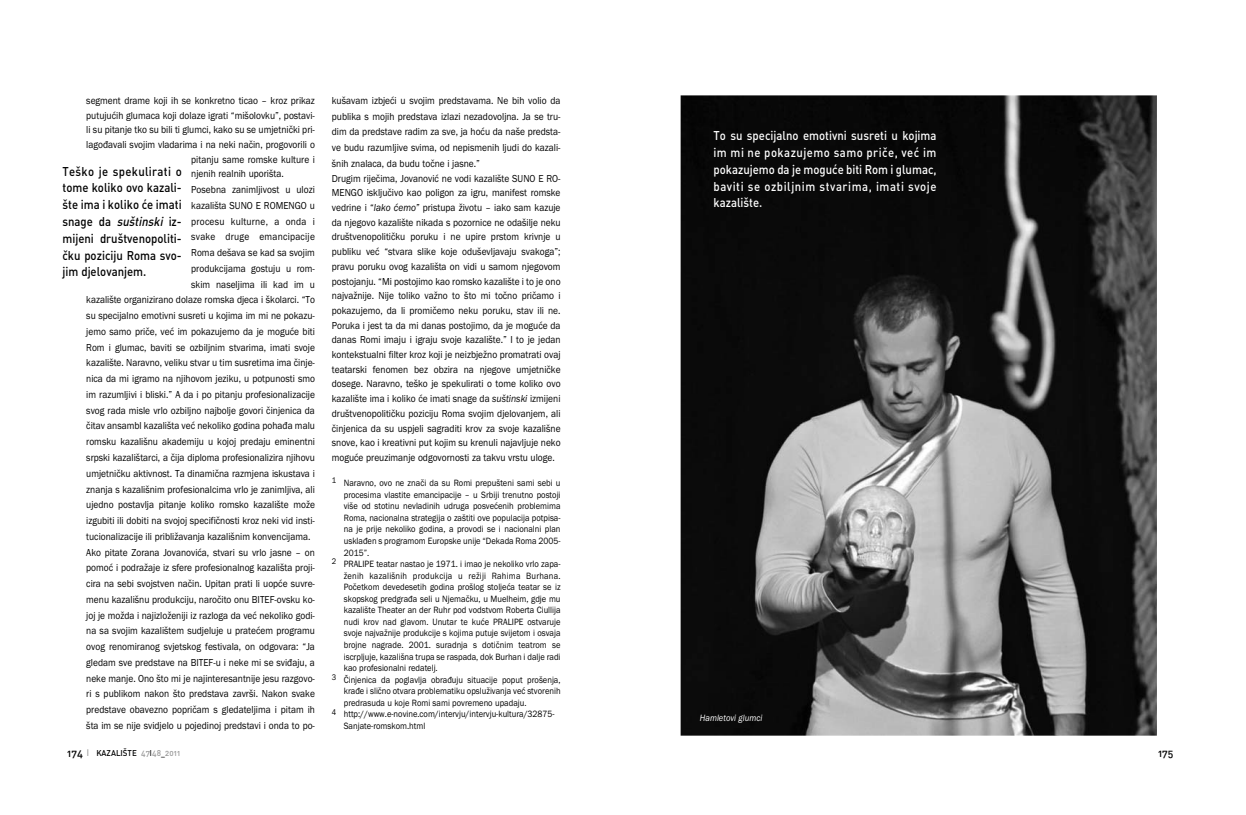
<style>
.page{position:relative;width:1246px;height:815px;background:#fff}
.page>*{position:absolute;margin:0;border:0;box-sizing:border-box;transform-origin:0 0}
.t1{font:12.6px/16.8px "DIN Medium Rounded";letter-spacing:.05em;color:#fff;text-align:justify;scale:.9 1}
.t2{font:12.6px/16.8px "DIN Medium Rounded";color:#000;text-align:justify;scale:.9 1}
.t3{font:10.5px/14.7px "Franklin Gothic";color:#000;text-align:justify;scale:.9 1}
.t4{font:10.5px "Franklin Gothic";letter-spacing:.025em;color:#000;scale:.9 1}
.t5{font:10.5px "DIN Medium Rounded";color:#000}
.t6{font:9.45px "Franklin Gothic";color:#000;scale:.9 1}
.t7{font:9.45px "Franklin Gothic";letter-spacing:.025em;color:#000;scale:.9 1}
.t8{font:italic 9.45px "Franklin Gothic";color:#fff;scale:.9 1}
.t9{font:8.4px "DIN Medium Rounded";color:#000;scale:.95 1}
.s1{font-style:italic}
.s2{font-size:10.5px}
.s3{font-size:9.45px;color:#969696}
.s4{color:#999}
</style>
<div class="page">
<img style="left:680px;top:95px;width:477px;height:640px">
<p class="t3" style="left:86px;top:94px;width:256px">segment drame koji ih se konkretno ticao – kroz prikaz</p>
<p class="t3" style="left:86px;top:108px;width:256px">putujućih glumaca koji dolaze igrati “mišolovku”, postavi-</p>
<p class="t3" style="left:86px;top:123px;width:256px">li su pitanje tko su bili ti glumci, kako su se umjetnički pri-</p>
<p class="t3" style="left:86px;top:138px;width:256px">lagođavali svojim vladarima i na neki način, progovorili o</p>
<p class="t3" style="left:191px;top:153px;width:139px">pitanju same romske kulture i</p>
<p class="t3" style="left:191px;top:167px;width:104px">njenih realnih uporišta.</p>
<p class="t3" style="left:191px;top:183px;width:139px">Posebna zanimljivost u ulozi</p>
<p class="t3" style="left:191px;top:199px;width:139px">kazališta SUNO E ROMENGO u</p>
<p class="t4" style="left:191px;top:217px;width:139px">procesu kulturne, a onda i</p>
<p class="t4" style="left:191px;top:233px;width:139px">svake druge emancipacije</p>
<p class="t3" style="left:191px;top:246px;width:139px">Roma dešava se kad sa svojim</p>
<p class="t3" style="left:191px;top:262px;width:139px">produkcijama gostuju u rom-</p>
<p class="t3" style="left:191px;top:277px;width:139px">skim naseljima ili kad im u</p>
<p class="t3" style="left:86px;top:293px;width:256px">kazalište organizirano dolaze romska djeca i školarci. “To</p>
<p class="t3" style="left:86px;top:309px;width:256px">su specijalno emotivni susreti u kojima im mi ne pokazu-</p>
<p class="t3" style="left:86px;top:325px;width:256px">jemo samo priče, već im pokazujemo da je moguće biti</p>
<p class="t3" style="left:86px;top:340px;width:256px">Rom i glumac, baviti se ozbiljnim stvarima, imati svoje</p>
<p class="t3" style="left:86px;top:356px;width:256px">kazalište. Naravno, veliku stvar u tim susretima ima činje-</p>
<p class="t3" style="left:86px;top:372px;width:256px">nica da mi igramo na njihovom jeziku, u potpunosti smo</p>
<p class="t3" style="left:86px;top:388px;width:256px">im razumljivi i bliski.” A da i po pitanju profesionalizacije</p>
<p class="t3" style="left:86px;top:403px;width:256px">svog rada misle vrlo ozbiljno najbolje govori činjenica da</p>
<p class="t3" style="left:86px;top:419px;width:256px">čitav ansambl kazališta već nekoliko godina pohađa malu</p>
<p class="t3" style="left:86px;top:435px;width:256px">romsku kazališnu akademiju u kojoj predaju eminentni</p>
<p class="t3" style="left:86px;top:451px;width:256px">srpski kazalištarci, a čija diploma profesionalizira njihovu</p>
<p class="t3" style="left:86px;top:466px;width:256px">umjetničku aktivnost. Ta dinamična razmjena iskustava i</p>
<p class="t3" style="left:86px;top:482px;width:256px">znanja s kazališnim profesionalcima vrlo je zanimljiva, ali</p>
<p class="t3" style="left:86px;top:498px;width:256px">ujedno postavlja pitanje koliko romsko kazalište može</p>
<p class="t3" style="left:86px;top:514px;width:256px">izgubiti ili dobiti na svojoj specifičnosti kroz neki vid insti-</p>
<p class="t3" style="left:86px;top:529px;width:251px">tucionalizacije ili približavanja kazališnim konvencijama.</p>
<p class="t3" style="left:86px;top:545px;width:256px">Ako pitate Zorana Jovanovića, stvari su vrlo jasne – on</p>
<p class="t3" style="left:86px;top:561px;width:256px">pomoć i podražaje iz sfere profesionalnog kazališta proji-</p>
<p class="t3" style="left:86px;top:577px;width:256px">cira na sebi svojstven način. Upitan prati li uopće suvre-</p>
<p class="t3" style="left:86px;top:592px;width:256px">menu kazališnu produkciju, naročito onu BITEF-ovsku ko -</p>
<p class="t3" style="left:86px;top:608px;width:256px">joj je možda i najizloženiji iz razloga da već nekoliko godi-</p>
<p class="t3" style="left:86px;top:624px;width:256px">na sa svojim kazalištem sudjeluje u pratećem programu</p>
<p class="t3" style="left:86px;top:640px;width:256px">ovog renomiranog svjetskog festivala, on odgovara: “Ja</p>
<p class="t3" style="left:86px;top:655px;width:256px">gledam sve predstave na BITEF-u i neke mi se sviđaju, a</p>
<p class="t3" style="left:86px;top:671px;width:256px">neke manje. Ono što mi je najinteresantnije jesu razgovo-</p>
<p class="t3" style="left:86px;top:687px;width:256px">ri s publikom nakon što predstava završi. Nakon svake</p>
<p class="t3" style="left:86px;top:703px;width:256px">predstave obavezno popričam s gledateljima i pitam ih</p>
<p class="t3" style="left:86px;top:718px;width:256px">šta im se nije svidjelo u pojedinoj predstavi i onda to po -</p>
<p class="t2" style="left:62px;top:164px;width:134px">Teško je spekulirati o tome koliko ovo kazali&shy;šte ima i koliko će imati s n a g e d a <span class="s1">suštinski</span> i z - mijeni društvenopoliti&shy;čku poziciju Roma svo&shy;jim djelovanjem.</p>
<p class="t9" style="left:67px;top:750px;width:120px"><span class="s2">174</span> <span class="s3">I</span> KAZALIŠTE <span class="s4">47</span>I<span class="s4">48</span>_<span class="s4">2011</span></p>
<p class="t3" style="left:332px;top:93px;width:256px;line-height:15.8px">kušavam izbjeći u svojim predstavama. Ne bih volio da publika s mojih predstava izlazi nezadovoljna. Ja se tru&shy;dim da predstave radim za sve, ja hoću da naše predsta&shy;ve budu razumljive svima, od nepismenih ljudi do kazali&shy;šnih znalaca, da budu točne i jasne.”</p>
<p class="t3" style="left:332px;top:171px;width:256px">Drugim riječima, Jovanović ne vodi kazalište SUNO E RO - MENGO isključivo kao poligon za igru, manifest romske vedrine i “<span class="s1">lako ćemo”</span> pristupa životu – iako sam kazuje da njegovo kazalište nikada s pozornice ne odašilje neku društvenopolitičku poruku i ne upire prstom krivnje u publiku već “stvara slike koje oduševljavaju svakoga”; pravu poruku ovog kazališta on vidi u samom njegovom postojanju. “Mi postojimo kao romsko kazalište i to je ono najvažnije. Nije toliko važno to što mi točno pričamo i pokazujemo, da li promičemo neku poruku, stav ili ne.<br>Poruka i jest ta da mi danas postojimo, da je moguće da danas Romi imaju i igraju svoje kazalište.” I to je jedan kontekstualni filter kroz koji je neizbježno promatrati ovaj teatarski fenomen bez obzira na njegove umjetničke dosege. Naravno, teško je spekulirati o tome koliko ovo kazalište ima i koliko će imati snage da <span class="s1">suštinski</span> izmijeni društvenopolitičku poziciju Roma svojim djelovanjem, ali činjenica da su uspjeli sagraditi krov za svoje kazališne snove, kao i kreativni put kojim su krenuli najavljuje neko moguće preuzimanje odgovornosti za takvu vrstu uloge.</p>
<p class="t6" style="left:332px;top:479px;width:256px"><sup>1</sup> Naravno, ovo ne znači da su Romi prepušteni sami sebi u</p>
<p class="t6" style="left:344px;top:491px;width:242px">procesima vlastite emancipacije – u Srbiji trenutno postoji</p>
<p class="t6" style="left:344px;top:503px;width:242px">više od stotinu nevladinih udruga posvećenih problemima</p>
<p class="t6" style="left:344px;top:514px;width:242px">Roma, nacionalna strategija o zaštiti ove populacija potpisa-</p>
<p class="t6" style="left:344px;top:526px;width:242px">na je prije nekoliko godina, a provodi se i nacionalni plan</p>
<p class="t6" style="left:344px;top:537px;width:242px">usklađen s programom Europske unije “Dekada Roma 2005-</p>
<p class="t6" style="left:344px;top:549px;width:30px">2015”.</p>
<p class="t6" style="left:332px;top:560px;width:256px"><sup>2</sup> PRALIPE teatar nastao je 1971. i imao je nekoliko vrlo zapa-</p>
<p class="t7" style="left:344px;top:572px;width:242px">ženih kazališnih produkcija u režiji Rahima Burhana.</p>
<p class="t6" style="left:344px;top:583px;width:242px">Početkom devedesetih godina prošlog stoljeća teatar se iz</p>
<p class="t6" style="left:344px;top:595px;width:242px">skopskog predgrađa seli u Njemačku, u Muelheim, gdje mu</p>
<p class="t6" style="left:344px;top:607px;width:242px">kazalište Theater an der Ruhr pod vodstvom Roberta Ciullija</p>
<p class="t6" style="left:344px;top:618px;width:242px">nudi krov nad glavom. Unutar te kuće PRALIPE ostvaruje</p>
<p class="t6" style="left:344px;top:630px;width:242px">svoje najvažnije produkcije s kojima putuje svijetom i osvaja</p>
<p class="t6" style="left:344px;top:641px;width:242px">brojne nagrade. 2001. suradnja s dotičnim teatrom se</p>
<p class="t6" style="left:344px;top:653px;width:242px">iscrpljuje, kazališna trupa se raspada, dok Burhan i dalje radi</p>
<p class="t6" style="left:344px;top:664px;width:106px">kao profesionalni redatelj.</p>
<p class="t6" style="left:332px;top:676px;width:256px"><sup>3</sup> Činjenica da poglavlja obrađuju situacije poput prošenja,</p>
<p class="t6" style="left:344px;top:687px;width:242px">krađe i slično otvara problematiku opsluživanja već stvorenih</p>
<p class="t6" style="left:344px;top:699px;width:204px">predrasuda u koje Romi sami povremeno upadaju.</p>
<p class="t6" style="left:332px;top:710px;width:249px"><sup>4</sup> http://www.e-novine.com/intervju/intervju-kultura/32875-</p>
<p class="t6" style="left:344px;top:722px;width:92px">Sanjate-romskom.html</p>
<p class="t1" style="left:713px;top:129px;width:249px">To su specijalno emotivni susreti u kojima im mi ne pokazujemo samo priče, već im pokazujemo da je moguće biti Rom i glumac, baviti se ozbiljnim stvarima, imati svoje kazalište.</p>
<p class="t8" style="left:700px;top:714px;width:71px">Hamletovi glumci</p>
<p class="t5" style="left:1158px;top:749px;width:17px">175</p>
</div>
